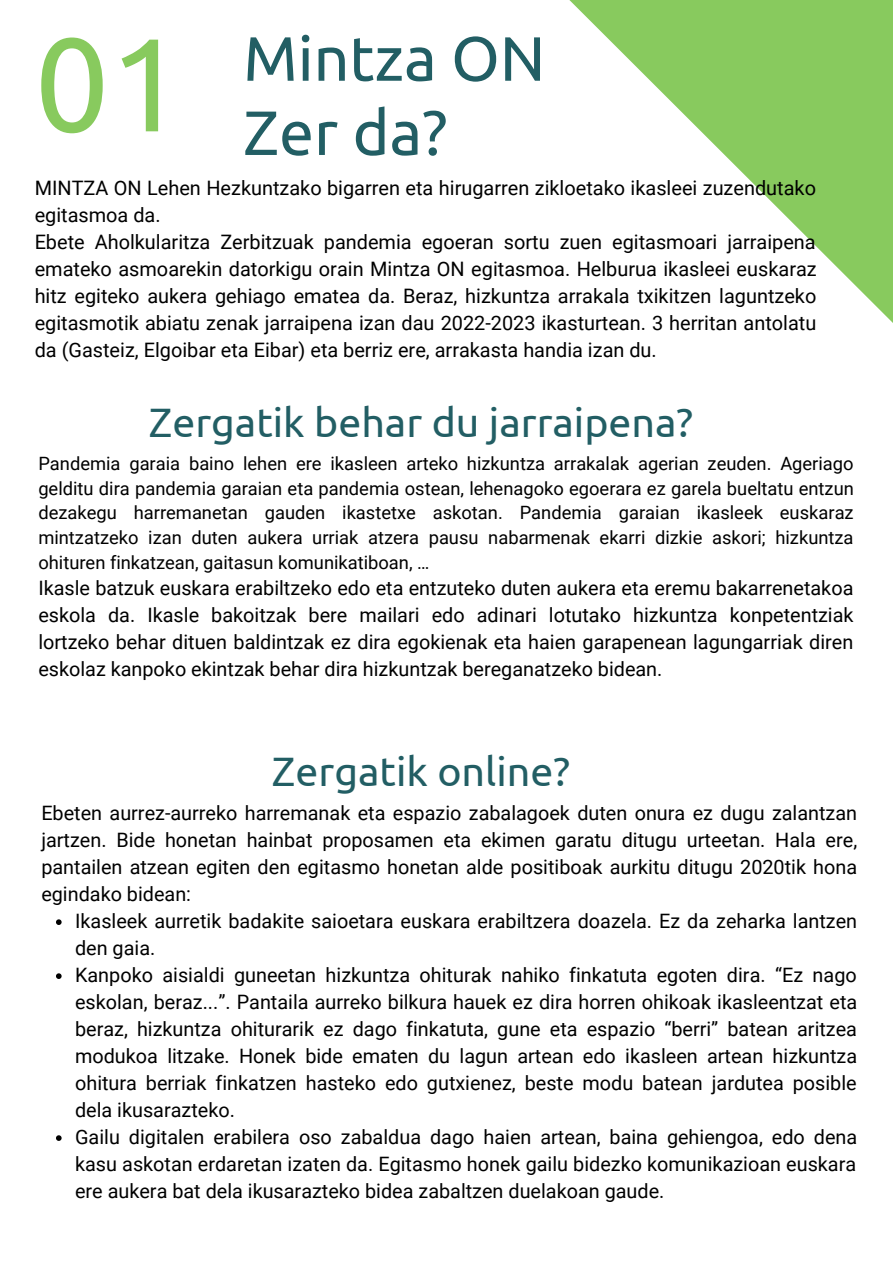
<style>
.page{position:relative;width:893px;height:1264px;background:#fff}
.page>*{position:absolute;margin:0;border:0;box-sizing:border-box;transform-origin:0 0}
.t1{font:132.3px "Ubuntu";color:#88ca5e}
.t2{font:62.55px "Ubuntu";color:#225e64}
.t3{font:41.1px "Ubuntu";color:#225e64}
.t4{font:19.95px/27px "Roboto";color:#000}
.t5{font:19.8px/27px "Roboto";color:#000;text-align:justify}
.t6{font:18.3px/24.8px "Roboto";color:#000;text-align:justify}
</style>
<div class="page">
<svg style="left:569px;top:0;width:105px;height:105px"></svg>
<svg style="left:674px;top:0;width:218px;height:322px;fill:#88ca5e"></svg>
<svg style="left:56px;top:919px;width:6px;height:6px"></svg>
<svg style="left:56px;top:973px;width:6px;height:5px"></svg>
<svg style="left:56px;top:1135px;width:6px;height:5px"></svg>
<p class="t2" style="left:243px;top:22px;width:303px">Mintza ON</p>
<p class="t1" style="left:35px;top:8px;width:151px">01</p>
<p class="t2" style="left:243px;top:97px;width:206px">Zer da?</p>
<p class="t4" style="left:35px;top:174px;width:782px">MINTZA ON Lehen Hezkuntzako bigarren eta hirugarren zikloetako ikasleei zuzendutako egitasmoa da.</p>
<p class="t4" style="left:35px;top:228px;width:783px;text-align:justify">Ebete Aholkularitza Zerbitzuak pandemia egoeran sortu zuen egitasmoari jarraipena emateko asmoarekin datorkigu orain Mintza ON egitasmoa. Helburua ikasleei euskaraz hitz egiteko aukera gehiago ematea da. Beraz, hizkuntza arrakala txikitzen laguntzeko egitasmotik abiatu zenak jarraipena izan dau 2022-2023 ikasturtean. 3 herritan antolatu da (Gasteiz, Elgoibar eta Eibar) eta berriz ere, arrakasta handia izan du.</p>
<p class="t3" style="left:149px;top:398px;width:546px">Zergatik behar du jarraipena?</p>
<p class="t6" style="left:38px;top:451px;width:817px">Pandemia garaia baino lehen ere ikasleen arteko hizkuntza arrakalak agerian zeuden. Ageriago gelditu dira pandemia garaian eta pandemia ostean, lehenagoko egoerara ez garela bueltatu entzun dezakegu harremanetan gauden ikastetxe askotan. Pandemia garaian ikasleek euskaraz mintzatzeko izan duten aukera urriak atzera pausu nabarmenak ekarri dizkie askori; hizkuntza ohituren finkatzean, gaitasun komunikatiboan, …</p>
<p class="t5" style="left:38px;top:574px;width:816px">Ikasle batzuk euskara erabiltzeko edo eta entzuteko duten aukera eta eremu bakarrenetakoa eskola da. Ikasle bakoitzak bere mailari edo adinari lotutako hizkuntza konpetentziak lortzeko behar dituen baldintzak ez dira egokienak eta haien garapenean lagungarriak diren eskolaz kanpoko ekintzak behar dira hizkuntzak bereganatzeko bidean.</p>
<p class="t3" style="left:272px;top:748px;width:299px">Zergatik online?</p>
<p class="t5" style="left:41px;top:800px;width:817px">Ebeten aurrez-aurreko harremanak eta espazio zabalagoek duten onura ez dugu zalantzan jartzen. Bide honetan hainbat proposamen eta ekimen garatu ditugu urteetan. Hala ere, pantailen atzean egiten den egitasmo honetan alde positiboak aurkitu ditugu 2020tik hona egindako bidean:</p>
<p class="t5" style="left:75px;top:908px;width:783px">Ikasleek aurretik badakite saioetara euskara erabiltzera doazela. Ez da zeharka lantzen den gaia.</p>
<p class="t5" style="left:75px;top:962px;width:783px">Kanpoko aisialdi guneetan hizkuntza ohiturak nahiko finkatuta egoten dira. “Ez nago eskolan, beraz...”. Pantaila aurreko bilkura hauek ez dira horren ohikoak ikasleentzat eta beraz, hizkuntza ohiturarik ez dago finkatuta, gune eta espazio “berri” batean aritzea modukoa litzake. Honek bide ematen du lagun artean edo ikasleen artean hizkuntza ohitura berriak finkatzen hasteko edo gutxienez, beste modu batean jardutea posible dela ikusarazteko.</p>
<p class="t5" style="left:75px;top:1123px;width:783px">Gailu digitalen erabilera oso zabaldua dago haien artean, baina gehiengoa, edo dena kasu askotan erdaretan izaten da. Egitasmo honek gailu bidezko komunikazioan euskara ere aukera bat dela ikusarazteko bidea zabaltzen duelakoan gaude.</p>
</div>
